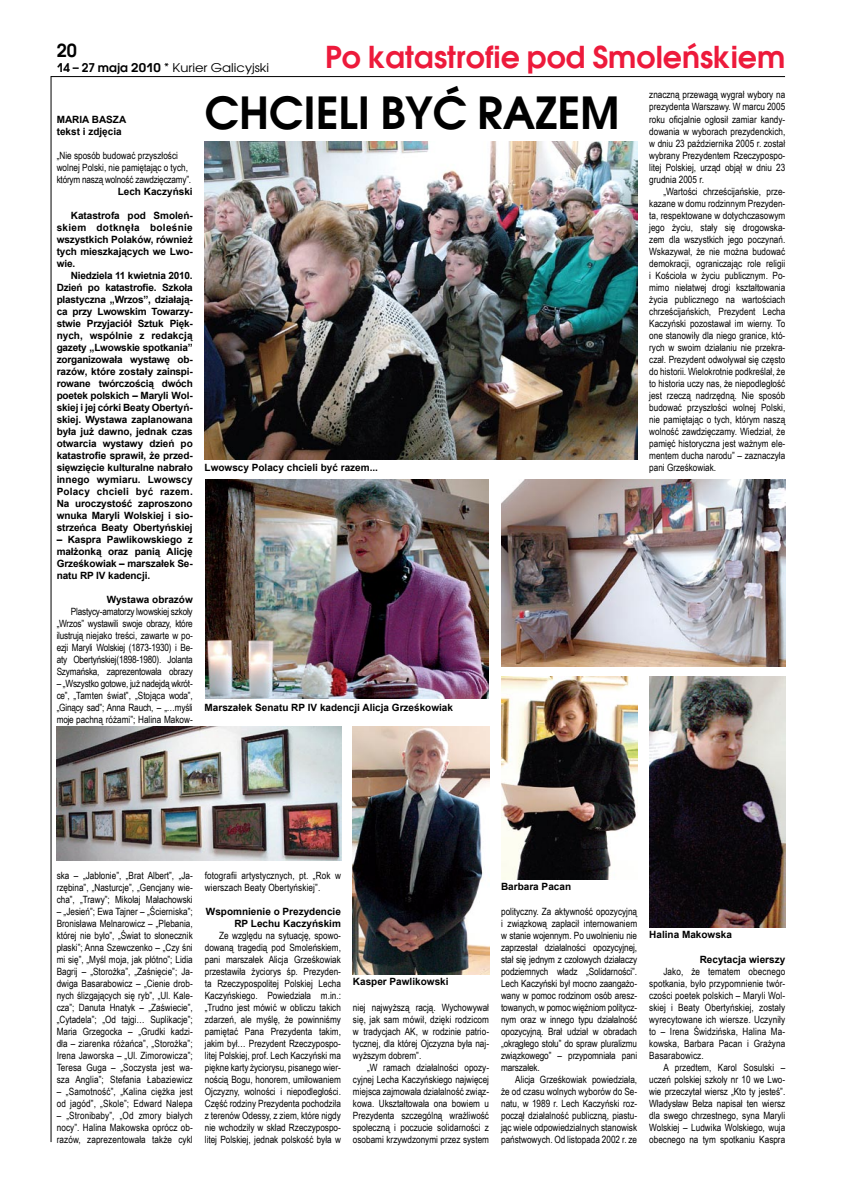
<style>
.page{position:relative;width:842px;height:1191px;background:#fff}
.page>*{position:absolute;margin:0;border:0;box-sizing:border-box;transform-origin:0 0}
.t1{font:600 44px "Avant Garde Gothic E";color:#000}
.t2{font:600 30px "Avant Garde Gothic E";color:#ed1a3b}
.t3{font:600 18px "Avant Garde Gothic E";color:#000}
.t4{font:12px "Avant Garde Gothic E";color:#000;scale:1.1 1}
.t5{font:10px/12px "Arial Narrow";color:#000;text-align:justify}
.t6{font:700 10px/12px "Arial";color:#000;text-align:justify}
.s1{font-weight:600}
</style>
<div class="page">
<img style="left:649px;top:676px;width:136px;height:251px">
<hr style="left:51px;top:76px;width:734px;height:1px;background:#000">
<hr style="left:51px;top:76px;width:1px;height:1066px;background:#000">
<img style="left:205px;top:480px;width:284px;height:219px">
<img style="left:205px;top:141px;width:432px;height:319px">
<img style="left:501px;top:480px;width:284px;height:186px">
<img style="left:501px;top:676px;width:136px;height:203px">
<img style="left:353px;top:726px;width:136px;height:249px">
<img style="left:57px;top:726px;width:284px;height:134px">
<h3 class="t3" style="left:57px;top:39px;width:22px">20</h3>
<p class="t4" style="left:57px;top:60px;width:195px"><span class="s1">14 – 27 maja 2010</span> * Kurier Galicyjski</p>
<h2 class="t2" style="left:325px;top:38px;width:462px">Po katastrofie pod Smoleńskiem</h2>
<p class="t6" style="left:57px;top:113px;width:67px;text-indent:35px">Basza tekst i zdjęcia</p>
<p class="t5" style="left:57px;top:149px;width:136px;text-align:left">„Nie sposób budować przyszłości wolnej Polski, nie pamiętając o tych, którym naszą wolność zawdzięczamy”.</p>
<p class="t6" style="left:118px;top:185px;width:77px">Lech Kaczyński</p>
<p class="t6" style="left:57px;top:209px;width:138px;text-indent:14px">Katastrofa pod Smoleń&shy;skiem dotknęła boleśnie wszystkich Polaków, również tych mieszkających we Lwo&shy;wie.</p>
<p class="t6" style="left:57px;top:269px;width:138px;text-indent:14px">Niedziela 11 kwietnia 2010.<br>Dzień po katastrofie. Szkoła plastyczna „Wrzos”, działają&shy;ca przy Lwowskim Towarzy&shy;stwie Przyjaciół Sztuk Pięk&shy;nych, wspólnie z redakcją gazety „Lwowskie spotkania” zorganizowała wystawę ob&shy;razów, które zostały zainspi&shy;rowane twórczością dwóch poetek polskich – Maryli Wol&shy;skiej i jej córki Beaty Obertyń&shy;skiej. Wystawa zaplanowana była już dawno, jednak czas otwarcia wystawy dzień po katastrofie sprawił, że przed&shy;sięwzięcie kulturalne nabrało innego wymiaru. Lwowscy Polacy chcieli być razem.<br>Na uroczystość zaproszono wnuka Maryli Wolskiej i sio&shy;strzeńca Beaty Obertyńskiej</p>
<p class="t6" style="left:57px;top:533px;width:138px">– Kaspra Pawlikowskiego z małżonką oraz panią Alicję Grześkowiak – marszałek Se&shy;natu RP IV kadencji.</p>
<p class="t6" style="left:107px;top:593px;width:87px">Wystawa obrazów</p>
<p class="t5" style="left:57px;top:605px;width:138px;text-indent:14px">Plastycy-amatorzy lwowskiej szkoły „Wrzos” wystawili swoje obrazy, które ilustrują niejako treści, zawarte w po&shy;ezji Maryli Wolskiej (1873-1930) i Be&shy;aty Obertyńskiej(1898-1980). Jolanta Szymańska, zaprezentowała obrazy</p>
<p class="t5" style="left:57px;top:677px;width:138px">– „Wszystko gotowe, już nadejdą wkrót&shy;ce”, „Tamten świat”, „Stojąca woda”, „Ginący sad”; Anna Rauch, – „…myśli moje pachną różami”; Halina Makow-</p>
<p class="t6" style="left:57px;top:113px;width:16px">Maria</p>
<h1 class="t1" style="left:205px;top:85px;width:416px">Chcieli być razem</h1>
<p class="t6" style="left:205px;top:462px;width:175px">Lwowscy Polacy chcieli być razem...</p>
<p class="t6" style="left:205px;top:702px;width:250px">marszałek Senatu RP IV kadencji Alicja Grześkowiak</p>
<p class="t5" style="left:649px;top:89px;width:138px">znaczną przewagą wygrał wybory na prezydenta Warszawy. W marcu 2005 roku oficjalnie ogłosił zamiar kandy&shy;dowania w wyborach prezydenckich, w dniu 23 października 2005 r. został wybrany Prezydentem Rzeczypospo&shy;litej Polskiej, urząd objął w dniu 23 grudnia 2005 r.</p>
<p class="t5" style="left:649px;top:185px;width:138px;text-indent:14px">„Wartości chrześcijańskie, prze&shy;kazane w domu rodzinnym Prezyden&shy;ta, respektowane w dotychczasowym jego życiu, stały się drogowska&shy;zem dla wszystkich jego poczynań.<br>Wskazywał, że nie można budować demokracji, ograniczając role religii i Kościoła w życiu publicznym. Po&shy;mimo niełatwej drogi kształtowania życia publicznego na wartościach chrześcijańskich, Prezydent Lecha Kaczyński pozostawał im wierny. To one stanowiły dla niego granice, któ&shy;rych w swoim działaniu nie przekra&shy;czał. Prezydent odwoływał się często do historii. Wielokrotnie podkreślał, że to historia uczy nas, że niepodległość jest rzeczą nadrzędną. Nie sposób budować przyszłości wolnej Polski, nie pamiętając o tych, którym naszą wolność zawdzięczamy. Wiedział, że pamięć historyczna jest ważnym ele&shy;mentem ducha narodu” – zaznaczyła pani Grześkowiak.</p>
<p class="t5" style="left:57px;top:869px;width:138px">ska – „Jabłonie”, „Brat Albert”, „Ja&shy;rzębina”, „Nasturcje”, „Gencjany wie&shy;cha”, „Trawy”; Mikołaj Małachowski</p>
<p class="t5" style="left:57px;top:905px;width:138px">– „Jesień”; Ewa Tajner – „Ścierniska”; Bronisława Melnarowicz – „Plebania, której nie było”, „Świat to słonecznik płaski”; Anna Szewczenko – „Czy śni mi się”, „Myśl moja, jak płótno”; Lidia Bagrij – „Storożka”, „Zaśnięcie”; Ja&shy;dwiga Basarabowicz – „Cienie drob&shy;nych ślizgających się ryb”, „Ul. Kale&shy;cza”; Danuta Hnatyk – „Zaświecie”, „Cytadela”; „Od tajgi… Suplikacje”; Maria Grzegocka – „Grudki kadzi&shy;dła – ziarenka różańca”, „Storożka”; Irena Jaworska – „Ul. Zimorowicza”; Teresa Guga – „Soczysta jest wa&shy;sza Anglia”; Stefania Łabaziewicz</p>
<p class="t5" style="left:57px;top:1085px;width:138px">– „Samotność”, „Kalina ciężka jest od jagód”, „Skole”; Edward Nalepa</p>
<p class="t5" style="left:57px;top:1109px;width:138px">– „Stronibaby”, „Od zmory białych nocy”. Halina Makowska oprócz ob&shy;razów, zaprezentowała także cykl</p>
<p class="t5" style="left:205px;top:869px;width:138px">fotografii artystycznych, pt. „Rok w wierszach Beaty Obertyńskiej”.</p>
<p class="t6" style="left:206px;top:905px;width:137px;text-align:right">Wspomnienie o Prezydencie<br>RP Lechu Kaczyńskim</p>
<p class="t5" style="left:205px;top:929px;width:138px;text-indent:14px">Ze względu na sytuację, spowo&shy;dowaną tragedią pod Smoleńskiem, pani marszałek Alicja Grześkowiak przestawiła życiorys śp. Prezyden&shy;ta Rzeczypospolitej Polskiej Lecha Kaczyńskiego. Powiedziała m.in.: „Trudno jest mówić w obliczu takich zdarzeń, ale myślę, że powinniśmy pamiętać Pana Prezydenta takim, jakim był… Prezydent Rzeczypospo&shy;litej Polskiej, prof. Lech Kaczyński ma piękne karty życiorysu, pisanego wier&shy;nością Bogu, honorem, umiłowaniem Ojczyzny, wolności i niepodległości.<br>Część rodziny Prezydenta pochodziła z terenów Odessy, z ziem, które nigdy nie wchodziły w skład Rzeczypospo&shy;litej Polskiej, jednak polskość była w</p>
<p class="t6" style="left:353px;top:976px;width:97px">Kasper Pawlikowski</p>
<p class="t5" style="left:353px;top:1000px;width:138px">niej najwyższą racją. Wychowywał się, jak sam mówił, dzięki rodzicom w tradycjach AK, w rodzinie patrio&shy;tycznej, dla której Ojczyzna była naj&shy;wyższym dobrem”.</p>
<p class="t5" style="left:353px;top:1060px;width:138px;text-indent:14px">„W ramach działalności opozy&shy;cyjnej Lecha Kaczyńskiego najwięcej miejsca zajmowała działalność związ&shy;kowa. Ukształtowała ona bowiem u Prezydenta szczególną wrażliwość społeczną i poczucie solidarności z osobami krzywdzonymi przez system</p>
<p class="t6" style="left:501px;top:880px;width:72px">Barbara Pacan</p>
<p class="t5" style="left:501px;top:904px;width:138px">polityczny. Za aktywność opozycyjną i związkową zapłacił internowaniem w stanie wojennym. Po uwolnieniu nie zaprzestał działalności opozycyjnej, stał się jednym z czołowych działaczy podziemnych władz „Solidarności”.<br>Lech Kaczyński był mocno zaangażo&shy;wany w pomoc rodzinom osób aresz&shy;towanych, w pomoc więźniom politycz&shy;nym oraz w innego typu działalność opozycyjną. Brał udział w obradach „okrągłego stołu” do spraw pluralizmu związkowego” – przypomniała pani marszałek.</p>
<p class="t5" style="left:501px;top:1072px;width:138px;text-indent:14px">Alicja Grześkowiak powiedziała, że od czasu wolnych wyborów do Se&shy;natu, w 1989 r. Lech Kaczyński roz&shy;począł działalność publiczną, piastu&shy;jąc wiele odpowiedzialnych stanowisk państwowych. Od listopada 2002 r. ze</p>
<p class="t6" style="left:649px;top:928px;width:84px">Halina Makowska</p>
<p class="t6" style="left:700px;top:953px;width:87px">Recytacja wierszy</p>
<p class="t5" style="left:649px;top:965px;width:138px;text-indent:14px">Jako, że tematem obecnego spotkania, było przypomnienie twór&shy;czości poetek polskich – Maryli Wol&shy;skiej i Beaty Obertyńskiej, zostały wyrecytowane ich wiersze. Uczyniły to – Irena Świdzińska, Halina Ma&shy;kowska, Barbara Pacan i Grażyna Basarabowicz.</p>
<p class="t5" style="left:649px;top:1061px;width:138px;text-indent:14px">A przedtem, Karol Sosulski – uczeń polskiej szkoły nr 10 we Lwo&shy;wie przeczytał wiersz „Kto ty jesteś”.<br>Władysław Bełza napisał ten wiersz dla swego chrzestnego, syna Maryli Wolskiej – Ludwika Wolskiego, wuja obecnego na tym spotkaniu Kaspra</p>
</div>
